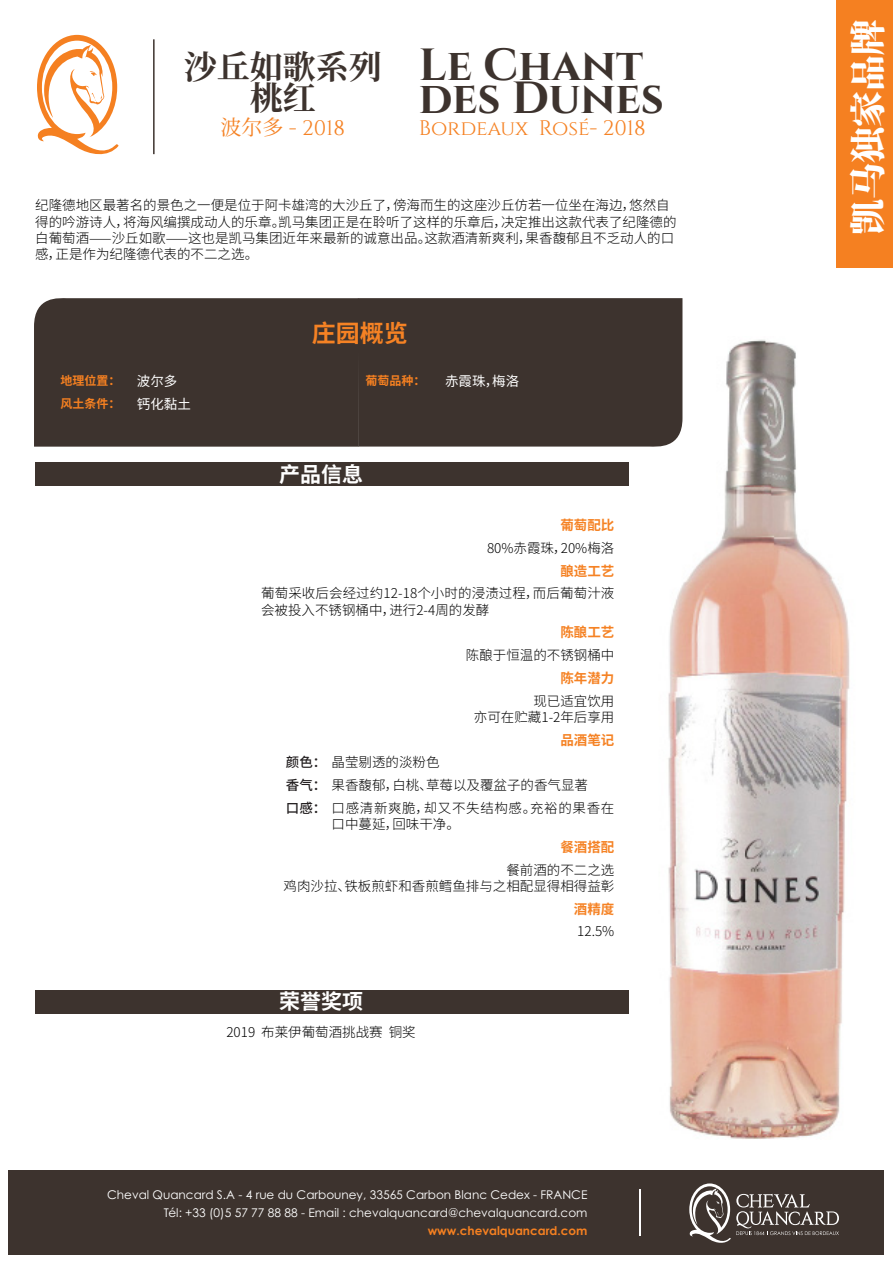
<style>
.page{position:relative;width:893px;height:1263px;background:#fff}
.page>*{position:absolute;margin:0;border:0;box-sizing:border-box;transform-origin:0 0}
.t1{font:700 45px "Cinzel";color:#3d332e}
.t2{font:800 36px "Source Han Serif";color:#fff}
.t3{font:700 33px "Source Han Serif";color:#3d332e}
.t4{font:700 24px "Noto Sans Hans";color:#f58224}
.t5{font:21px "Cinzel";color:#f58224}
.t6{font:700 21px "Noto Sans Hans";color:#fff}
.t7{font:300 13.5px/16.2px "Noto Sans Hans";color:#000}
.t8{font:700 13.5px "Noto Sans Hans";color:#f58224}
.t9{font:300 13.5px "Noto Sans Hans";letter-spacing:.045em;color:#000}
.t10{font:13.5px "Noto Sans Hans";color:#fff}
.t11{font:12px "Century Gothic Pro";color:#fff}
.t12{font:700 12px "Century Gothic Pro";color:#f58021}
.t13{font:700 12px "Noto Sans Hans";color:#f58021}
.s1{font-family:"Source Han Serif"}
.s2{font-weight:500;color:#231f20}
</style>
<div class="page">
<img style="left:668px;top:337px;width:182px;height:802px">
<div style="left:837px;top:0;width:56px;height:267px;background:#f58021"></div>
<div style="left:35px;top:463px;width:593px;height:23px;background:#3d332e"></div>
<div style="left:359px;top:298px;width:323px;height:151px;background:#3d332e"></div>
<div style="left:34px;top:298px;width:325px;height:149px;background:#3d332e"></div>
<svg style="left:37px;top:35px;width:82px;height:120px"></svg>
<div style="left:9px;top:1170px;width:875px;height:84px;background:#3d332e"></div>
<hr style="left:639px;top:1189px;width:1px;height:46px;background:#fff">
<svg style="left:689px;top:1183px;width:150px;height:60px"></svg>
<hr style="left:153px;top:39px;width:2px;height:115px;background:#3d332e">
<div style="left:35px;top:990px;width:593px;height:23px;background:#3d332e"></div>
<p class="t3" style="left:184px;top:48px;width:200px">沙丘如歌系列</p>
<p class="t3" style="left:250px;top:79px;width:67px">桃红</p>
<p class="t1" style="left:419px;top:38px;width:226px">Le Chant</p>
<p class="t1" style="left:419px;top:71px;width:246px">des Dunes</p>
<p class="t5" style="left:221px;top:115px;width:126px"><span class="s1">波尔多</span> - 2018</p>
<p class="t5" style="left:419px;top:115px;width:228px">Bordeaux Rosé- 2018</p>
<p class="t7" style="left:35px;top:198px;width:643px">纪隆德地区最著名的景色之一便是位于阿卡雄湾的大沙丘了，傍海而生的这座沙丘仿若一位坐在海边，悠然自得的吟游诗人，将海风编撰成动人的乐章。凯马集团正是在聆听了这样的乐章后，决定推出这款代表了纪隆德的白葡萄酒——沙丘如歌——这也是凯马集团近年来最新的诚意出品。这款酒清新爽利，果香馥郁且不乏动人的口感，正是作为纪隆德代表的不二之选。</p>
<p class="t4" style="left:312px;top:320px;width:97px">庄园概览</p>
<p class="t13" style="left:60px;top:374px;width:61px">地理位置：</p>
<p class="t10" style="left:137px;top:374px;width:42px">波尔多</p>
<p class="t13" style="left:366px;top:374px;width:62px">葡萄品种：</p>
<p class="t10" style="left:445px;top:374px;width:76px">赤霞珠，梅洛</p>
<p class="t13" style="left:60px;top:397px;width:61px">风土条件：</p>
<p class="t10" style="left:137px;top:396px;width:55px">钙化黏土</p>
<p class="t6" style="left:279px;top:462px;width:85px">产品信息</p>
<p class="t8" style="left:560px;top:518px;width:55px">葡萄配比</p>
<p class="t7" style="left:487px;top:540px;width:129px">80%赤霞珠，20%梅洛</p>
<p class="t8" style="left:560px;top:563px;width:55px">酿造工艺</p>
<p class="t7" style="left:261px;top:586px;width:355px">葡萄采收后会经过约12-18个小时的浸渍过程，而后葡萄汁液会被投入不锈钢桶中，进行2-4周的发酵</p>
<p class="t8" style="left:560px;top:625px;width:55px">陈酿工艺</p>
<p class="t7" style="left:466px;top:647px;width:150px">陈酿于恒温的不锈钢桶中</p>
<p class="t8" style="left:560px;top:670px;width:55px">陈年潜力</p>
<p class="t7" style="left:533px;top:693px;width:82px">现已适宜饮用</p>
<p class="t7" style="left:474px;top:709px;width:142px">亦可在贮藏1-2年后享用</p>
<p class="t8" style="left:560px;top:732px;width:55px">品酒笔记</p>
<p class="t7" style="left:286px;top:755px;width:155px"><span class="s2">颜色：</span>晶莹剔透的淡粉色</p>
<p class="t7" style="left:286px;top:777px;width:304px"><span class="s2">香气：</span>果香馥郁，白桃、草莓以及覆盆子的香气显著</p>
<p class="t9" style="left:286px;top:800px;width:330px"><span class="s2">口感：</span>口感清新爽脆，却又不失结构感。充裕的果香在</p>
<p class="t7" style="left:332px;top:816px;width:130px">口中蔓延，回味干净。</p>
<p class="t8" style="left:560px;top:839px;width:55px">餐酒搭配</p>
<p class="t7" style="left:506px;top:862px;width:109px">餐前酒的不二之选</p>
<p class="t7" style="left:284px;top:878px;width:332px">鸡肉沙拉、铁板煎虾和香煎鳕鱼排与之相配显得相得益彰</p>
<p class="t8" style="left:574px;top:901px;width:42px">酒精度</p>
<p class="t7" style="left:577px;top:923px;width:39px">12.5%</p>
<p class="t6" style="left:279px;top:989px;width:85px">荣誉奖项</p>
<p class="t7" style="left:226px;top:1024px;width:191px">2019 布莱伊葡萄酒挑战赛 铜奖</p>
<p class="t11" style="left:107px;top:1188px;width:482px">Cheval Quancard S.A - 4 rue du Carbouney, 33565 Carbon Blanc Cedex - FRANCE</p>
<p class="t11" style="left:164px;top:1206px;width:425px">Tél: +33 (0)5 57 77 88 88 - Email : chevalquancard@chevalquancard.com</p>
<p class="t12" style="left:428px;top:1223px;width:161px">www.chevalquancard.com</p>
<p class="t2" style="left:847px;top:235px;width:217px;rotate:-90deg">凯马独家品牌</p>
</div>
